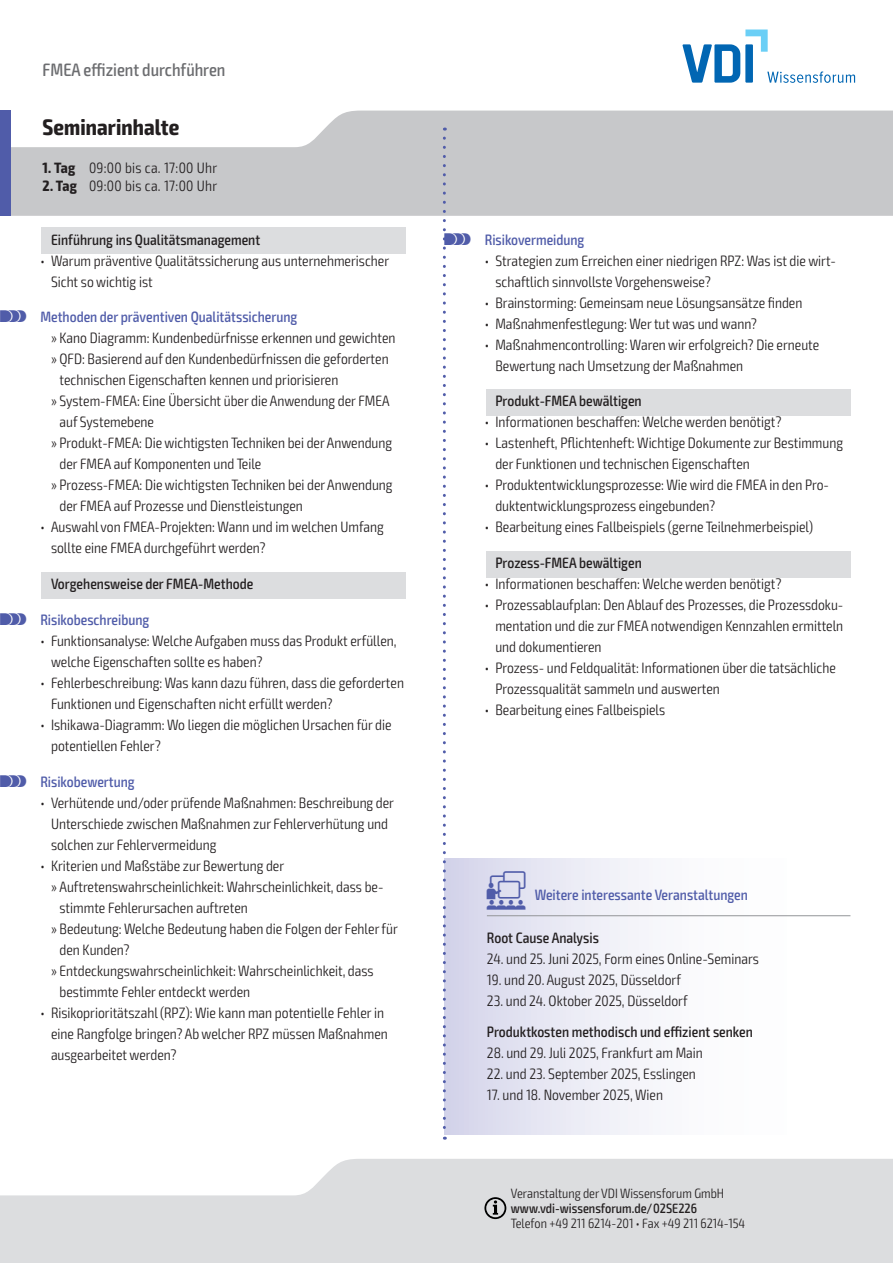
<style>
.page{position:relative;width:893px;height:1263px;background:#fff}
.page>*{position:absolute;margin:0;border:0;box-sizing:border-box;transform-origin:0 0}
.t1{font:700 condensed 22.5px "Exo 2";letter-spacing:.005em;color:#231f20}
.t2{font:500 condensed 18px "Exo 2";color:#6c6d70}
.t3{font:300 condensed 15px/21px "Exo 2";color:#231f20}
.t4{font:500 condensed 15px "Exo 2";color:#231f20}
.t5{font:500 condensed 15px "Exo 2";color:#505ca9}
.t6{font:300 condensed 15px "Exo 2";letter-spacing:.02em;color:#231f20}
.t7{font:300 condensed 13.5px "Exo 2";color:#231f20}
.t8{font:500 condensed 13.5px "Exo 2";color:#231f20}
.s1{font-weight:700}
.s2{font-family:"VDI Iconset S4 A Regular";font-weight:400;font-stretch:normal}
.s3{font-family:"VDI Iconset S4 A Regular";font-weight:400;font-stretch:normal;font-size:19.5px}
</style>
<div class="page">
<svg style="left:0;top:1159px;width:893px;height:104px;background:#e0e1e3"></svg>
<svg style="left:11px;top:111px;width:882px;height:105px;background:#cdced0"></svg>
<div style="left:0;top:111px;width:11px;height:105px;background:#505ca9"></div>
<svg style="left:484px;top:1197px;width:22px;height:22px"></svg>
<svg style="left:682px;top:30px;width:173px;height:53px"></svg>
<div style="left:444px;top:858px;width:406px;height:276px;background:linear-gradient(to right,#dadbed,#fff)"></div>
<hr style="left:487px;top:915px;width:363px;height:1px;background:#939598">
<div style="left:486px;top:390px;width:364px;height:26px;background:#dcdddf"></div>
<div style="left:486px;top:551px;width:364px;height:27px;background:#dcdddf"></div>
<div style="left:41px;top:228px;width:365px;height:26px;background:#dcdddf"></div>
<div style="left:41px;top:572px;width:365px;height:27px;background:#dcdddf"></div>
<svg style="left:443px;top:138px;width:3px;height:1002px"></svg>
<p class="t2" style="left:43px;top:59px;width:184px">FMEA effizient durchführen</p>
<h1 class="t1" style="left:43px;top:113px;width:138px">Seminarinhalte</h1>
<p class="t6" style="left:43px;top:159px;width:176px"><span class="s1">1. Tag</span> 09:00 bis ca. 17:00 Uhr</p>
<p class="t6" style="left:43px;top:177px;width:176px"><span class="s1">2. Tag</span> 09:00 bis ca. 17:00 Uhr</p>
<p class="t4" style="left:51px;top:230px;width:211px">Einführung ins Qualitätsmanagement</p>
<p class="t3" style="left:51px;top:250px;width:340px;text-indent:-11px">• Warum präventive Qualitätssicherung aus unternehmerischer<br>Sicht so wichtig ist</p>
<p class="t5" style="left:0;top:308px;width:299px"><span class="s2">s</span> Methoden der präventiven Qualitätssicherung</p>
<p class="t3" style="left:51px;top:328px;width:346px">» Kano Diagramm: Kundenbedürfnisse erkennen und gewichten</p>
<p class="t3" style="left:51px;top:349px;width:339px">» QFD: Basierend auf den Kundenbedürfnissen die geforderten</p>
<p class="t3" style="left:60px;top:370px;width:280px">technischen Eigenschaften kennen und priorisieren</p>
<p class="t3" style="left:51px;top:391px;width:340px">» System-FMEA: Eine Übersicht über die Anwendung der FMEA</p>
<p class="t3" style="left:60px;top:412px;width:96px">auf Systemebene</p>
<p class="t3" style="left:51px;top:433px;width:343px">» Produkt-FMEA: Die wichtigsten Techniken bei der Anwendung</p>
<p class="t3" style="left:60px;top:454px;width:203px">der FMEA auf Komponenten und Teile</p>
<p class="t3" style="left:51px;top:475px;width:343px">» Prozess-FMEA: Die wichtigsten Techniken bei der Anwendung</p>
<p class="t3" style="left:60px;top:496px;width:245px">der FMEA auf Prozesse und Dienstleistungen</p>
<p class="t3" style="left:51px;top:517px;width:334px;text-indent:-11px">• Auswahl von FMEA-Projekten: Wann und im welchen Umfang sollte eine FMEA durchgeführt werden?</p>
<p class="t4" style="left:51px;top:575px;width:204px">Vorgehensweise der FMEA-Methode</p>
<p class="t5" style="left:0;top:611px;width:151px"><span class="s2">s</span> Risikobeschreibung</p>
<p class="t3" style="left:51px;top:631px;width:347px;text-indent:-11px">• Funktionsanalyse: Welche Aufgaben muss das Produkt erfüllen, welche Eigenschaften sollte es haben?</p>
<p class="t3" style="left:51px;top:673px;width:354px;text-indent:-11px">• Fehlerbeschreibung: Was kann dazu führen, dass die geforderten<br>Funktionen und Eigenschaften nicht erfüllt werden?</p>
<p class="t3" style="left:51px;top:715px;width:342px;text-indent:-11px">• Ishikawa-Diagramm: Wo liegen die möglichen Ursachen für die potentiellen Fehler?</p>
<p class="t5" style="left:0;top:773px;width:136px"><span class="s2">s</span> Risikobewertung</p>
<p class="t3" style="left:51px;top:793px;width:345px;text-indent:-11px">• Verhütende und/oder prüfende Maßnahmen: Beschreibung der<br>Unterschiede zwischen Maßnahmen zur Fehlerverhütung und solchen zur Fehlervermeidung</p>
<p class="t3" style="left:40px;top:856px;width:245px">• Kriterien und Maßstäbe zur Bewertung der</p>
<p class="t3" style="left:51px;top:877px;width:334px">» Auftretenswahrscheinlichkeit: Wahrscheinlichkeit, dass be-</p>
<p class="t3" style="left:60px;top:898px;width:190px">stimmte Fehlerursachen auftreten</p>
<p class="t3" style="left:51px;top:919px;width:348px">» Bedeutung: Welche Bedeutung haben die Folgen der Fehler für</p>
<p class="t3" style="left:60px;top:940px;width:72px">den Kunden?</p>
<p class="t3" style="left:51px;top:961px;width:324px">» Entdeckungswahrscheinlichkeit: Wahrscheinlichkeit, dass</p>
<p class="t3" style="left:60px;top:982px;width:192px">bestimmte Fehler entdeckt werden</p>
<p class="t3" style="left:51px;top:1003px;width:338px;text-indent:-11px">• Risikoprioritätszahl (RPZ): Wie kann man potentielle Fehler in eine Rangfolge bringen? Ab welcher RPZ müssen Maßnahmen ausgearbeitet werden?</p>
<p class="t5" style="left:444px;top:230px;width:142px"><span class="s2">s</span> Risikovermeidung</p>
<p class="t3" style="left:495px;top:250px;width:342px;text-indent:-11px">• Strategien zum Erreichen einer niedrigen RPZ: Was ist die wirt&shy;schaftlich sinnvollste Vorgehensweise?</p>
<p class="t3" style="left:485px;top:292px;width:319px">• Brainstorming: Gemeinsam neue Lösungsansätze finden</p>
<p class="t3" style="left:485px;top:313px;width:274px">• Maßnahmenfestlegung: Wer tut was und wann?</p>
<p class="t3" style="left:495px;top:334px;width:325px;text-indent:-11px">• Maßnahmencontrolling: Waren wir erfolgreich? Die erneute<br>Bewertung nach Umsetzung der Maßnahmen</p>
<p class="t4" style="left:495px;top:392px;width:148px">Produkt-FMEA bewältigen</p>
<p class="t3" style="left:485px;top:412px;width:298px">• Informationen beschaffen: Welche werden benötigt?</p>
<p class="t3" style="left:495px;top:433px;width:349px;text-indent:-11px">• Lastenheft, Pflichtenheft: Wichtige Dokumente zur Bestimmung der Funktionen und technischen Eigenschaften</p>
<p class="t3" style="left:495px;top:475px;width:335px;text-indent:-11px">• Produktentwicklungsprozesse: Wie wird die FMEA in den Pro&shy;duktentwicklungsprozess eingebunden?</p>
<p class="t3" style="left:485px;top:517px;width:330px">• Bearbeitung eines Fallbeispiels (gerne Teilnehmerbeispiel)</p>
<p class="t4" style="left:495px;top:554px;width:148px">Prozess-FMEA bewältigen</p>
<p class="t3" style="left:485px;top:574px;width:298px">• Informationen beschaffen: Welche werden benötigt?</p>
<p class="t3" style="left:495px;top:595px;width:349px;text-align:justify;text-indent:-11px">• Prozessablaufplan: Den Ablauf des Prozesses, die Prozessdoku&shy;mentation und die zur FMEA notwendigen Kennzahlen ermitteln und dokumentieren</p>
<p class="t3" style="left:495px;top:658px;width:342px;text-indent:-11px">• Prozess- und Feldqualität: Informationen über die tatsächliche<br>Prozessqualität sammeln und auswerten</p>
<p class="t3" style="left:485px;top:700px;width:182px">• Bearbeitung eines Fallbeispiels</p>
<p class="t5" style="left:487px;top:886px;width:263px"><span class="s3">W</span> Weitere interessante Veranstaltungen</p>
<p class="t4" style="left:487px;top:929px;width:114px">Root Cause Analysis</p>
<p class="t3" style="left:487px;top:948px;width:274px">24. und 25. Juni 2025, Form eines Online-Seminars</p>
<p class="t3" style="left:487px;top:969px;width:196px">19. und 20. August 2025, Düsseldorf</p>
<p class="t3" style="left:487px;top:990px;width:202px">23. und 24. Oktober 2025, Düsseldorf</p>
<p class="t4" style="left:487px;top:1023px;width:267px">Produktkosten methodisch und effizient senken</p>
<p class="t3" style="left:487px;top:1043px;width:217px">28. und 29. Juli 2025, Frankfurt am Main</p>
<p class="t3" style="left:487px;top:1064px;width:211px">22. und 23. September 2025, Esslingen</p>
<p class="t3" style="left:487px;top:1085px;width:178px">17. und 18. November 2025, Wien</p>
<p class="t7" style="left:511px;top:1185px;width:215px">Veranstaltung der VDI Wissensforum GmbH</p>
<p class="t8" style="left:511px;top:1200px;width:188px">www.vdi-wissensforum.de/02SE226</p>
<p class="t7" style="left:511px;top:1215px;width:236px">Telefon +49 211 6214-201 • Fax +49 211 6214-154</p>
</div>
